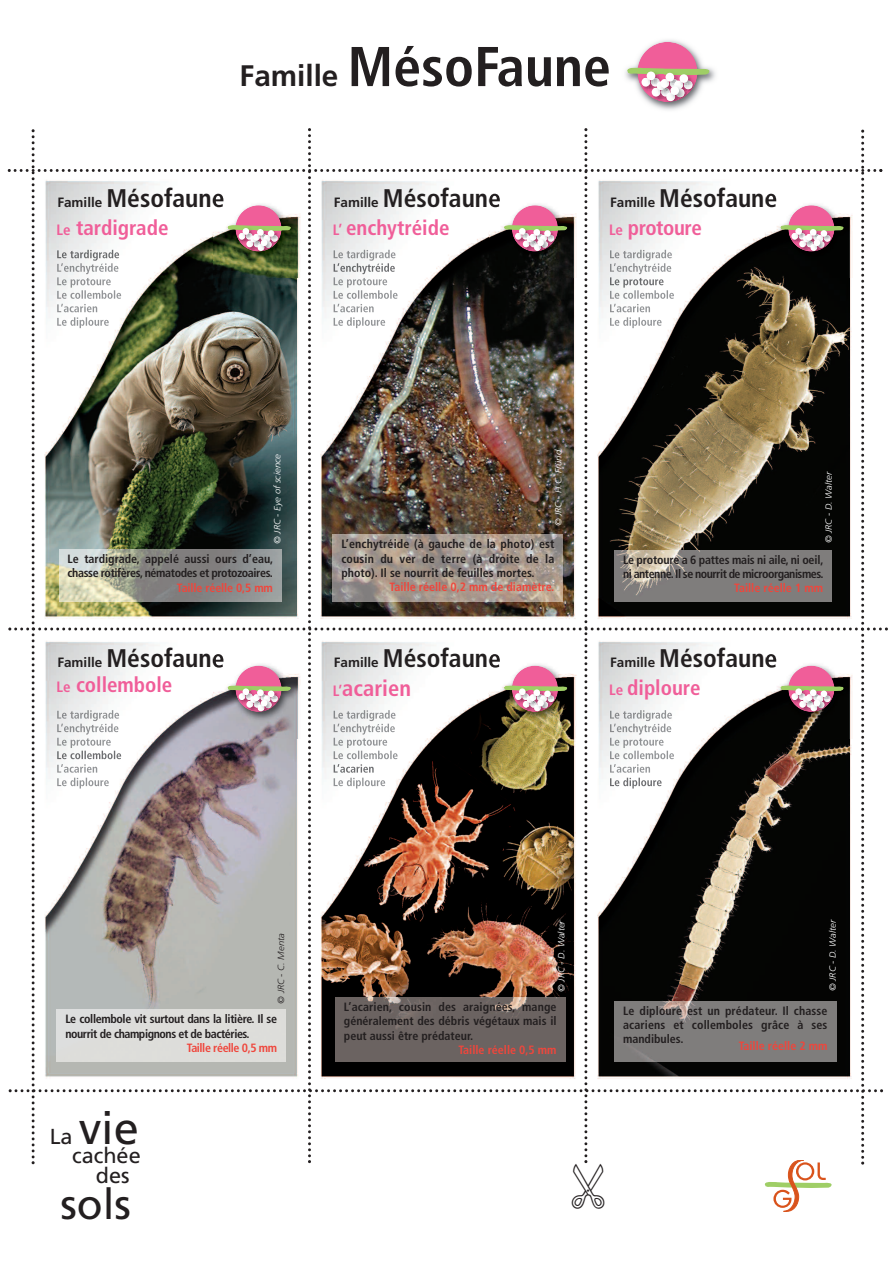
<style>
.page{position:relative;width:893px;height:1263px;background:#fff}
.page>*{position:absolute;margin:0;border:0;box-sizing:border-box;transform-origin:0 0}
.t1{font:700 condensed 56.1px "Frutiger";color:#231f20}
.t2{font:45.15px "Frutiger";color:#231f20}
.t3{font:42.3px "Frutiger";color:#231f20}
.t4{font:700 condensed 25.5px "Frutiger";color:#231f20}
.t5{font:700 condensed 22.5px "Frutiger";color:#f05e99}
.t6{font:21.75px/20.5px "Frutiger";color:#231f20;text-align:center}
.t7{font:700 condensed 21px "Frutiger";color:#f05e99}
.t8{font:700 condensed 21px "Frutiger";letter-spacing:-.02em;color:#f05e99}
.t9{font:700 condensed 12px/14.4px "Frutiger";color:#231f20;text-align:justify}
.t10{font:700 condensed 12px/14.4px "Frutiger";letter-spacing:-.03em;color:#231f20}
.t11{font:700 condensed 12px "Frutiger";color:#ef463c}
.t12{font:700 condensed 12px/14.4px "Frutiger";letter-spacing:-.04em;color:#231f20}
.t13{font:700 condensed 12px "Frutiger";letter-spacing:-.035em;color:#ef463c}
.t14{font:italic 300 9px "Frutiger";color:#fff;scale:1.06 1}
.t15{font:italic 300 9px "Frutiger";color:#231f20;scale:1.06 1}
.s1{font-stretch:normal;font-size:29.7px}
.s2{font-stretch:normal;font-size:13.5px}
.s3{font-size:15px}
.s4{font-size:21.75px}
</style>
<div class="page">
<img style="left:625px;top:40px;width:91px;height:70px">
<svg style="left:627px;top:42px;width:83px;height:61px"></svg>
<div style="left:670px;top:86px;width:9px;height:9px;background:#fff;border-radius:50%"></div>
<img style="left:8px;top:128px;width:880px;height:1083px">
<h1 class="t1" style="left:240px;top:44px;width:373px"><span class="s1">Famille</span> MésoFaune</h1>
<h3 class="t4" style="left:57px;top:188px;width:169px"><span class="s2">Famille</span> Mésofaune</h3>
<h3 class="t7" style="left:56px;top:219px;width:114px"><span class="s3">Le</span> tardigrade</h3>
<h3 class="t4" style="left:334px;top:188px;width:169px"><span class="s2">Famille</span> Mésofaune</h3>
<h3 class="t7" style="left:333px;top:219px;width:118px"><span class="s3">L’</span> enchytréide</h3>
<h3 class="t4" style="left:610px;top:188px;width:169px"><span class="s2">Famille</span> Mésofaune</h3>
<h3 class="t8" style="left:609px;top:219px;width:94px"><span class="s3">Le</span> protoure</h3>
<p class="t14" style="left:274px;top:544px;width:86px;rotate:-90deg">© JRC - Eye of science</p>
<p class="t10" style="left:68px;top:553px;width:207px">Le tardigrade, appelé aussi ours d’eau, chasse rotifères, nématodes et protozoaires.</p>
<p class="t11" style="left:177px;top:583px;width:97px">Taille réelle 0,5 mm</p>
<h3 class="t4" style="left:57px;top:648px;width:169px"><span class="s2">Famille</span> Mésofaune</h3>
<h3 class="t7" style="left:56px;top:676px;width:117px"><span class="s3">Le</span> collembole</h3>
<p class="t14" style="left:555px;top:526px;width:74px;rotate:-90deg">© JRC - H.C. Fründ</p>
<p class="t9" style="left:341px;top:538px;width:214px">L’enchytréide (à gauche de la photo) est cousin du ver de terre (à droite de la photo). Il se nourrit de feuilles mortes.</p>
<p class="t11" style="left:390px;top:582px;width:166px">Taille réelle 0,2 mm de diamètre.</p>
<h3 class="t4" style="left:334px;top:648px;width:169px"><span class="s2">Famille</span> Mésofaune</h3>
<h3 class="t5" style="left:333px;top:680px;width:80px"><span class="s3">L’</span>acarien</h3>
<p class="t14" style="left:825px;top:543px;width:69px;rotate:-90deg">© JRC - D. Walter</p>
<p class="t12" style="left:623px;top:553px;width:202px">Le protoure a 6 pattes mais ni aile, ni oeil, ni antenne.Il se nourrit de microorganismes.</p>
<p class="t11" style="left:734px;top:583px;width:90px">Taille réelle 1 mm</p>
<h3 class="t4" style="left:610px;top:648px;width:169px"><span class="s2">Famille</span> Mésofaune</h3>
<h3 class="t7" style="left:609px;top:680px;width:93px"><span class="s3">Le</span> diploure</h3>
<p class="t15" style="left:277px;top:1004px;width:68px;rotate:-90deg">© JRC - C. Menta</p>
<p class="t10" style="left:65px;top:1013px;width:213px">Le collembole vit surtout dans la litière. Il se nourrit de champignons et de bactéries.</p>
<p class="t13" style="left:187px;top:1043px;width:92px">Taille réelle 0,5 mm</p>
<h2 class="t2" style="left:50px;top:1110px;width:91px"><span class="s4">La</span> vie</h2>
<h3 class="t6" style="left:72px;top:1146px;width:70px">cachée des</h3>
<h3 class="t3" style="left:60px;top:1187px;width:72px">sols</h3>
<p class="t14" style="left:558px;top:992px;width:69px;rotate:-90deg">© JRC - D. Walter</p>
<p class="t9" style="left:344px;top:1000px;width:214px">L’acarien, cousin des araignées, mange généralement des débris végétaux mais il peut aussi être prédateur.</p>
<p class="t11" style="left:458px;top:1045px;width:100px">Taille réelle 0,5 mm</p>
<p class="t14" style="left:829px;top:991px;width:69px;rotate:-90deg">© JRC - D. Walter</p>
<p class="t9" style="left:623px;top:1004px;width:206px">Le diploure est un prédateur. Il chasse acariens et collemboles grâce à ses mandibules.</p>
<p class="t11" style="left:739px;top:1041px;width:90px">Taille réelle 2 mm</p>
</div>
